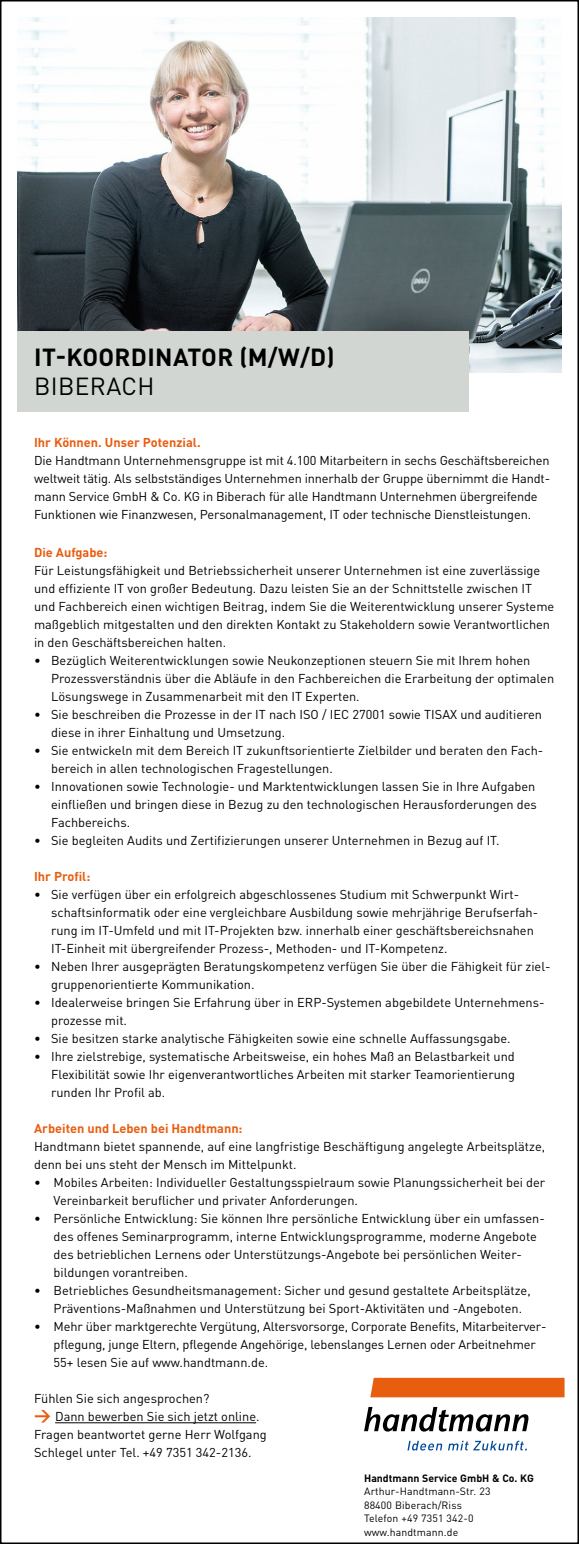
<style>
.page{position:relative;width:579px;height:1544px;background:#fff}
.page>*{position:absolute;margin:0;border:0;box-sizing:border-box;transform-origin:0 0}
.t1{font:700 24.45px "DIN Pro";letter-spacing:.015em;color:#000}
.t2{font:24.45px "DIN Pro";letter-spacing:.015em;color:#000}
.t3{font:12.75px/18px "DIN Pro";color:#000}
.t4{font:700 12.75px "DIN Pro";color:#e95d0f}
.t5{font:700 12.75px "DIN Pro";color:#e65f0f}
.t6{font:10.5px/13.5px "DIN Pro";letter-spacing:.01em;color:#000}
.t7{font:700 10.5px "DIN Pro";color:#000}
.s1{font-weight:700;font-size:16.5px;color:#e65f0f}
</style>
<div class="page">
<img style="left:17px;top:17px;width:544px;height:355px">
<div style="left:17px;top:332px;width:451px;height:80px;background:#d1d6d3"></div>
<hr style="left:55px;top:1422px;width:201px;height:1px;background:#000">
<svg style="left:407px;top:1441px;width:119px;height:9px"></svg>
<div style="left:370px;top:1378px;width:194px;height:19px;background:#e95d0f"></div>
<svg style="left:364px;top:1407px;width:164px;height:24px"></svg>
<h1 class="t1" style="left:34px;top:337px;width:302px">IT-KOORDINATOR (M/W/D)</h1>
<h1 class="t2" style="left:34px;top:367px;width:122px">BIBERACH</h1>
<p class="t4" style="left:34px;top:432px;width:168px">Ihr Können. Unser Potenzial.</p>
<p class="t3" style="left:34px;top:450px;width:517px">Die Handtmann Unternehmensgruppe ist mit 4.100 Mitarbeitern in sechs Geschäftsbereichen weltweit tätig. Als selbstständiges Unternehmen innerhalb der Gruppe übernimmt die Handt&shy;mann Service GmbH &amp; Co. KG in Biberach für alle Handtmann Unternehmen übergreifende Funktionen wie Finanzwesen, Personalmanagement, IT oder technische Dienstleistungen.</p>
<p class="t4" style="left:34px;top:542px;width:75px">Die Aufgabe:</p>
<p class="t3" style="left:34px;top:560px;width:521px">Für Leistungsfähigkeit und Betriebssicherheit unserer Unternehmen ist eine zuverlässige und effiziente IT von großer Bedeutung. Dazu leisten Sie an der Schnittstelle zwischen IT und Fachbereich einen wichtigen Beitrag, indem Sie die Weiterentwicklung unserer Systeme maßgeblich mitgestalten und den direkten Kontakt zu Stakeholdern sowie Verantwortlichen in den Geschäftsbereichen halten.</p>
<p class="t3" style="left:51px;top:650px;width:504px;text-indent:-17px">• Bezüglich Weiterentwicklungen sowie Neukonzeptionen steuern Sie mit Ihrem hohen<br>Prozessverständnis über die Abläufe in den Fachbereichen die Erarbeitung der optimalen<br>Lösungswege in Zusammenarbeit mit den IT Experten.</p>
<p class="t3" style="left:51px;top:704px;width:492px;text-indent:-17px">• Sie beschreiben die Prozesse in der IT nach ISO / IEC 27001 sowie TISAX und auditieren diese in ihrer Einhaltung und Umsetzung.</p>
<p class="t3" style="left:51px;top:740px;width:493px;text-indent:-17px">• Sie entwickeln mit dem Bereich IT zukunftsorientierte Zielbilder und beraten den Fach&shy;bereich in allen technologischen Fragestellungen.</p>
<p class="t3" style="left:51px;top:776px;width:487px;text-indent:-17px">• Innovationen sowie Technologie- und Marktentwicklungen lassen Sie in Ihre Aufgaben einfließen und bringen diese in Bezug zu den technologischen Herausforderungen des<br>Fachbereichs.</p>
<p class="t3" style="left:34px;top:830px;width:466px">• Sie begleiten Audits und Zertifizierungen unserer Unternehmen in Bezug auf IT.</p>
<p class="t5" style="left:34px;top:866px;width:58px">Ihr Profil:</p>
<p class="t3" style="left:51px;top:884px;width:488px;text-indent:-17px">• Sie verfügen über ein erfolgreich abgeschlossenes Studium mit Schwerpunkt Wirt&shy;schaftsinformatik oder eine vergleichbare Ausbildung sowie mehrjährige Berufserfah&shy;rung im IT-Umfeld und mit IT-Projekten bzw. innerhalb einer geschäftsbereichsnahen IT-Einheit mit übergreifender Prozess-, Methoden- und IT-Kompetenz.</p>
<p class="t3" style="left:51px;top:956px;width:500px;text-indent:-17px">• Neben Ihrer ausgeprägten Beratungskompetenz verfügen Sie über die Fähigkeit für ziel&shy;gruppenorientierte Kommunikation.</p>
<p class="t3" style="left:51px;top:992px;width:494px;text-indent:-17px">• Idealerweise bringen Sie Erfahrung über in ERP-Systemen abgebildete Unternehmens&shy;prozesse mit.</p>
<p class="t3" style="left:34px;top:1028px;width:478px">• Sie besitzen starke analytische Fähigkeiten sowie eine schnelle Auffassungsgabe.</p>
<p class="t3" style="left:51px;top:1046px;width:465px;text-align:justify;text-indent:-17px">• Ihre zielstrebige, systematische Arbeitsweise, ein hohes Maß an Belastbarkeit und Flexibilität sowie Ihr eigenverantwortliches Arbeiten mit starker Teamorientierung runden Ihr Profil ab.</p>
<p class="t4" style="left:34px;top:1118px;width:210px">Arbeiten und Leben bei Handtmann:</p>
<p class="t3" style="left:34px;top:1136px;width:512px">Handtmann bietet spannende, auf eine langfristige Beschäftigung angelegte Arbeitsplätze, denn bei uns steht der Mensch im Mittelpunkt.</p>
<p class="t3" style="left:54px;top:1172px;width:493px;text-indent:-20px">• Mobiles Arbeiten: Individueller Gestaltungsspielraum sowie Planungssicherheit bei der<br>Vereinbarkeit beruflicher und privater Anforderungen.</p>
<p class="t3" style="left:54px;top:1208px;width:492px;text-indent:-20px">• Persönliche Entwicklung: Sie können Ihre persönliche Entwicklung über ein umfassen&shy;des offenes Seminarprogramm, interne Entwicklungsprogramme, moderne Angebote des betrieblichen Lernens oder Unterstützungs-Angebote bei persönlichen Weiter&shy;bildungen vorantreiben.</p>
<p class="t3" style="left:54px;top:1280px;width:478px;text-indent:-20px">• Betriebliches Gesundheitsmanagement: Sicher und gesund gestaltete Arbeitsplätze,<br>Präventions-Maßnahmen und Unterstützung bei Sport-Aktivitäten und -Angeboten.</p>
<p class="t3" style="left:54px;top:1316px;width:494px;text-indent:-20px">• Mehr über marktgerechte Vergütung, Altersvorsorge, Corporate Benefits, Mitarbeiterver&shy;pflegung, junge Eltern, pflegende Angehörige, lebenslanges Lernen oder Arbeitnehmer<br>55+ lesen Sie auf www.handtmann.de.</p>
<p class="t3" style="left:34px;top:1388px;width:177px">Fühlen Sie sich angesprochen?</p>
<p class="t3" style="left:34px;top:1406px;width:234px"><span class="s1">→</span> Dann bewerben Sie sich jetzt online.<br>Fragen beantwortet gerne Herr Wolfgang<br>Schlegel unter Tel. +49 7351 342-2136.</p>
<p class="t7" style="left:364px;top:1469px;width:171px">Handtmann Service GmbH &amp; Co. KG</p>
<p class="t6" style="left:364px;top:1483px;width:128px">Arthur-Handtmann-Str. 23<br>88400 Biberach/Riss<br>Telefon +49 7351 342-0 www.handtmann.de</p>
</div>
